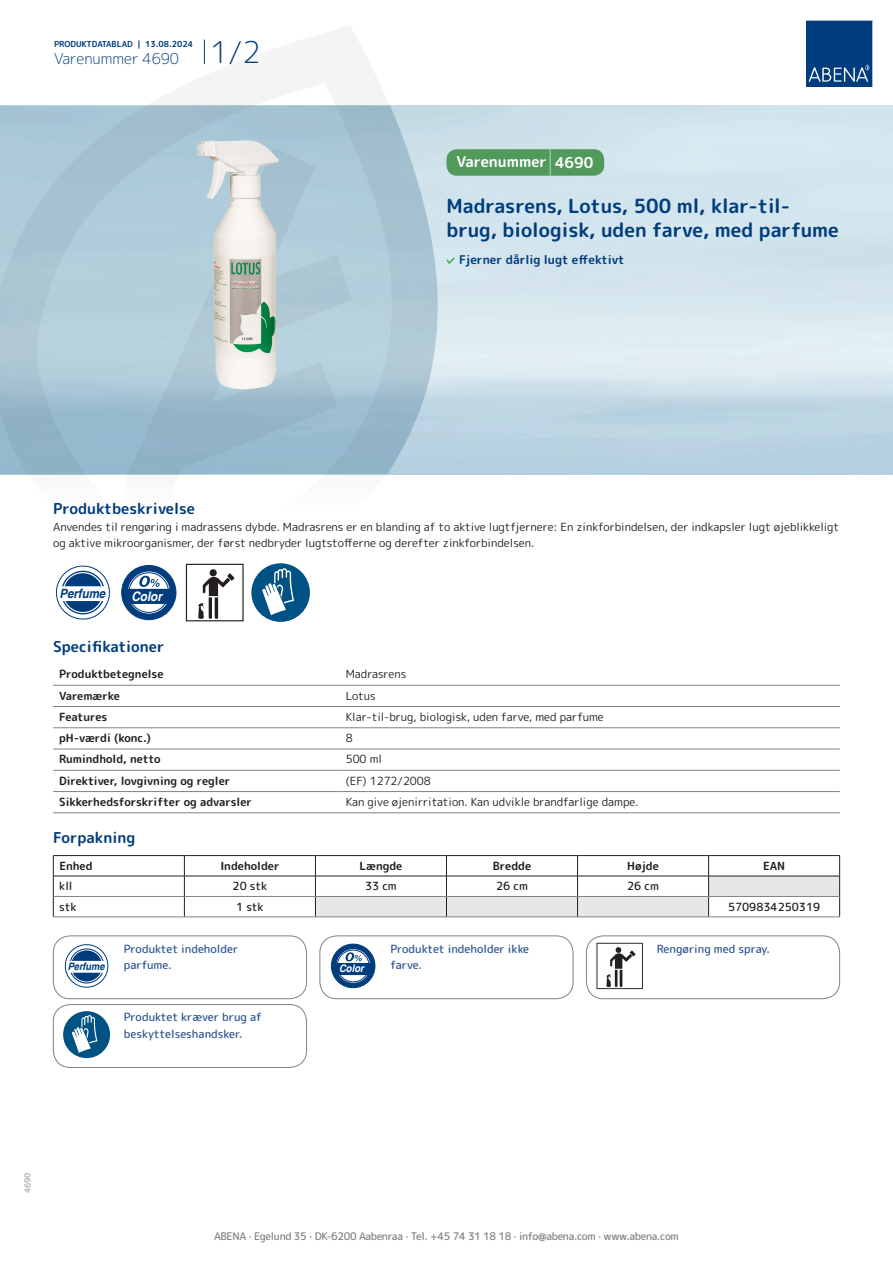
<style>
.page{position:relative;width:893px;height:1263px;background:#fff}
.page>*{position:absolute;margin:0;border:0;box-sizing:border-box;transform-origin:0 0}
.t1{font:700 19.5px/24px "Rounded Mplus 1 c";color:#013d7d}
.t2{font:700 15px "Rounded Mplus 1 c";color:#013d7d}
.t3{font:300 15px "Rounded Mplus 1 c";color:#013d7d}
.t4{font:700 15px "Rounded Mplus 1 c";color:#fff}
.t5{font:italic 700 13.05px "Helvetica";letter-spacing:-.005em;color:#fff;scale:.9 1}
.t6{font:italic 700 12.75px "Helvetica";letter-spacing:-.005em;color:#013d7d;scale:.9 1}
.t7{font:700 12px "Rounded Mplus 1 c";color:#013d7d}
.t8{font:11.25px/16.5px "Rounded Mplus 1 c";color:#231f20}
.t9{font:700 11.25px "Rounded Mplus 1 c";color:#231f20}
.t10{font:500 11.25px/16.5px "Rounded Mplus 1 c";color:#305691}
.t11{font:500 11.25px "Rounded Mplus 1 c";color:#231f20}
.t12{font:500 10.5px "Rounded Mplus 1 c";letter-spacing:-.03em;color:#808285}
.t13{font:italic 700 10.5px "Helvetica";letter-spacing:-.005em;color:#fff;scale:.9 1}
.t14{font:italic 700 10.2px "Helvetica";letter-spacing:-.005em;color:#013d7d;scale:.9 1}
.t15{font:700 8.25px "Rounded Mplus 1 c";color:#013d7d}
.t16{font:700 8.25px "Rounded Mplus 1 c";color:#b2b3b7}
.s1{font-size:30px}
.s2{font-size:25.5px}
</style>
<div class="page">
<svg style="left:0;top:26px;width:439px;height:586px"></svg>
<svg style="left:0;top:106px;width:438px;height:368px;background:#a8c5d4"></svg>
<svg style="left:204px;top:40px;width:1px;height:24px"></svg>
<svg style="left:806px;top:20px;width:67px;height:67px;background:#144b86"></svg>
<img style="left:186px;top:127px;width:106px;height:275px">
<svg style="left:54px;top:564px;width:58px;height:56px"></svg>
<div style="left:122px;top:565px;width:54px;height:55px;background:#013d7d;border-radius:50%"></div>
<div style="left:121px;top:565px;width:55px;height:55px;border:1px solid #013d7d;border-radius:50%"></div>
<svg style="left:127px;top:571px;width:44px;height:43px"></svg>
<div style="left:127px;top:570px;width:44px;height:45px;border:1px solid #013d7d;border-radius:50%"></div>
<div style="left:129px;top:573px;width:40px;height:39px;border:1px solid #013d7d;border-radius:50%"></div>
<svg style="left:124px;top:576px;width:48px;height:28px"></svg>
<svg style="left:186px;top:564px;width:58px;height:57px"></svg>
<div style="left:251px;top:563px;width:59px;height:59px;background:#005285;border-radius:50%"></div>
<svg style="left:262px;top:568px;width:32px;height:47px"></svg>
<hr style="left:53px;top:685px;width:287px;height:1px;background:#808285">
<hr style="left:340px;top:685px;width:500px;height:1px;background:#808285">
<hr style="left:53px;top:706px;width:287px;height:1px;background:#808285">
<hr style="left:340px;top:706px;width:500px;height:1px;background:#808285">
<hr style="left:53px;top:727px;width:287px;height:1px;background:#808285">
<hr style="left:340px;top:727px;width:500px;height:1px;background:#808285">
<hr style="left:53px;top:749px;width:287px;height:1px;background:#808285">
<hr style="left:340px;top:749px;width:500px;height:1px;background:#808285">
<hr style="left:53px;top:770px;width:287px;height:1px;background:#808285">
<hr style="left:340px;top:770px;width:500px;height:1px;background:#808285">
<hr style="left:53px;top:791px;width:287px;height:1px;background:#808285">
<hr style="left:340px;top:791px;width:500px;height:1px;background:#808285">
<hr style="left:53px;top:812px;width:287px;height:1px;background:#808285">
<hr style="left:340px;top:812px;width:500px;height:1px;background:#808285">
<hr style="left:53px;top:855px;width:131px;height:1px;background:#231f20">
<hr style="left:184px;top:855px;width:131px;height:1px;background:#231f20">
<hr style="left:315px;top:855px;width:131px;height:1px;background:#231f20">
<hr style="left:446px;top:855px;width:131px;height:1px;background:#231f20">
<hr style="left:577px;top:855px;width:132px;height:1px;background:#231f20">
<hr style="left:709px;top:855px;width:131px;height:1px;background:#231f20">
<hr style="left:53px;top:876px;width:131px;height:1px;background:#231f20">
<hr style="left:184px;top:876px;width:131px;height:1px;background:#231f20">
<svg style="left:53px;top:856px;width:1px;height:61px"></svg>
<svg style="left:184px;top:856px;width:1px;height:61px"></svg>
<svg style="left:315px;top:856px;width:525px;height:61px"></svg>
<hr style="left:54px;top:896px;width:130px;height:1px;background:#808285">
<hr style="left:184px;top:896px;width:131px;height:1px;background:#808285">
<hr style="left:315px;top:896px;width:131px;height:1px;background:#808285">
<hr style="left:446px;top:896px;width:131px;height:1px;background:#808285">
<hr style="left:577px;top:896px;width:132px;height:1px;background:#808285">
<hr style="left:709px;top:896px;width:130px;height:1px;background:#808285">
<hr style="left:53px;top:917px;width:131px;height:1px;background:#808285">
<hr style="left:184px;top:917px;width:131px;height:1px;background:#808285">
<hr style="left:315px;top:917px;width:131px;height:1px;background:#808285">
<hr style="left:446px;top:917px;width:131px;height:1px;background:#808285">
<hr style="left:577px;top:917px;width:132px;height:1px;background:#808285">
<hr style="left:709px;top:917px;width:131px;height:1px;background:#808285">
<svg style="left:64px;top:944px;width:45px;height:44px"></svg>
<div style="left:53px;top:936px;width:254px;height:63px;border:1px solid #808285;border-radius:17px"></div>
<div style="left:331px;top:944px;width:44px;height:44px;background:#013d7d;border-radius:50%"></div>
<div style="left:331px;top:944px;width:44px;height:44px;border:1px solid #013d7d;border-radius:50%"></div>
<svg style="left:336px;top:948px;width:35px;height:35px"></svg>
<div style="left:335px;top:948px;width:36px;height:36px;border:1px solid #013d7d;border-radius:50%"></div>
<div style="left:337px;top:950px;width:32px;height:32px;border:1px solid #013d7d;border-radius:50%"></div>
<svg style="left:333px;top:952px;width:39px;height:23px"></svg>
<div style="left:320px;top:936px;width:253px;height:63px;border:1px solid #808285;border-radius:17px"></div>
<svg style="left:596px;top:943px;width:47px;height:46px"></svg>
<div style="left:586px;top:936px;width:254px;height:63px;border:1px solid #808285;border-radius:17px"></div>
<div style="left:63px;top:1011px;width:47px;height:47px;background:#005285;border-radius:50%"></div>
<svg style="left:72px;top:1015px;width:25px;height:38px"></svg>
<div style="left:53px;top:1004px;width:254px;height:64px;border:1px solid #808285;border-radius:17px"></div>
<svg style="left:446px;top:257px;width:9px;height:7px"></svg>
<div style="left:446px;top:149px;width:158px;height:27px;background:#52995c;border-radius:10px"></div>
<p class="t15" style="left:54px;top:38px;width:141px">PRODUKTDATABLAD | 13.08.2024</p>
<h2 class="t3" style="left:54px;top:48px;width:208px">Varenummer 4690 <span class="s1">1/2</span></h2>
<h2 class="t4" style="left:457px;top:151px;width:138px">Varenummer <span class="s2">|</span> 4690</h2>
<h1 class="t1" style="left:446px;top:194px;width:394px">Madrasrens, Lotus, 500 ml, klar-til&shy;brug, biologisk, uden farve, med parfume</h1>
<p class="t7" style="left:459px;top:251px;width:167px">Fjerner dårlig lugt effektivt</p>
<h2 class="t2" style="left:53px;top:498px;width:143px">Produktbeskrivelse</h2>
<p class="t8" style="left:53px;top:518px;width:788px">Anvendes til rengøring i madrassens dybde. Madrasrens er en blanding af to aktive lugtfjernere: En zinkforbindelsen, der indkapsler lugt øjeblikkeligt og aktive mikroorganismer, der først nedbryder lugtstofferne og derefter zinkforbindelsen.</p>
<p class="t6" style="left:59px;top:583px;width:53px">Perfume</p>
<p class="t5" style="left:131px;top:585px;width:36px">Color</p>
<h2 class="t2" style="left:53px;top:635px;width:113px">Specifikationer</h2>
<p class="t9" style="left:59px;top:666px;width:106px">Produktbetegnelse</p>
<p class="t8" style="left:346px;top:666px;width:62px">Madrasrens</p>
<p class="t9" style="left:59px;top:688px;width:62px">Varemærke</p>
<p class="t8" style="left:346px;top:687px;width:32px">Lotus</p>
<p class="t9" style="left:59px;top:709px;width:50px">Features</p>
<p class="t8" style="left:346px;top:708px;width:260px">Klar-til-brug, biologisk, uden farve, med parfume</p>
<p class="t9" style="left:59px;top:730px;width:93px">pH-værdi (konc.)</p>
<p class="t8" style="left:346px;top:730px;width:8px">8</p>
<p class="t9" style="left:59px;top:751px;width:103px">Rumindhold, netto</p>
<p class="t8" style="left:346px;top:751px;width:38px">500 ml</p>
<p class="t9" style="left:59px;top:773px;width:173px">Direktiver, lovgivning og regler</p>
<p class="t8" style="left:346px;top:772px;width:87px">(EF) 1272/2008</p>
<p class="t9" style="left:59px;top:794px;width:194px">Sikkerhedsforskrifter og advarsler</p>
<p class="t8" style="left:346px;top:794px;width:294px">Kan give øjenirritation. Kan udvikle brandfarlige dampe.</p>
<h2 class="t2" style="left:53px;top:827px;width:84px">Forpakning</h2>
<p class="t9" style="left:59px;top:858px;width:35px">Enhed</p>
<p class="t9" style="left:220px;top:858px;width:61px">Indeholder</p>
<p class="t9" style="left:359px;top:858px;width:44px">Længde</p>
<p class="t9" style="left:493px;top:858px;width:40px">Bredde</p>
<p class="t9" style="left:627px;top:858px;width:33px">Højde</p>
<p class="t9" style="left:763px;top:858px;width:24px">EAN</p>
<p class="t11" style="left:59px;top:878px;width:15px">kll</p>
<p class="t11" style="left:233px;top:878px;width:36px">20 stk</p>
<p class="t11" style="left:365px;top:878px;width:33px">33 cm</p>
<p class="t11" style="left:496px;top:878px;width:33px">26 cm</p>
<p class="t11" style="left:627px;top:878px;width:33px">26 cm</p>
<p class="t11" style="left:59px;top:899px;width:19px">stk</p>
<p class="t11" style="left:236px;top:899px;width:29px">1 stk</p>
<p class="t11" style="left:728px;top:899px;width:94px">5709834250319</p>
<p class="t10" style="left:124px;top:940px;width:116px">Produktet indeholder</p>
<p class="t14" style="left:68px;top:958px;width:42px">Perfume</p>
<p class="t10" style="left:124px;top:957px;width:50px">parfume.</p>
<p class="t10" style="left:390px;top:940px;width:140px">Produktet indeholder ikke</p>
<p class="t10" style="left:657px;top:940px;width:115px">Rengøring med spray.</p>
<p class="t13" style="left:339px;top:960px;width:29px">Color</p>
<p class="t10" style="left:390px;top:957px;width:33px">farve.</p>
<p class="t10" style="left:124px;top:1009px;width:139px">Produktet kræver brug af beskyttelseshandsker.</p>
<p class="t16" style="left:22px;top:1193px;width:23px;rotate:-90deg">4690</p>
<p class="t12" style="left:214px;top:1229px;width:466px">ABENA · Egelund 35 · DK-6200 Aabenraa · Tel. +45 74 31 18 18 · info@abena.com · www.abena.com</p>
</div>
